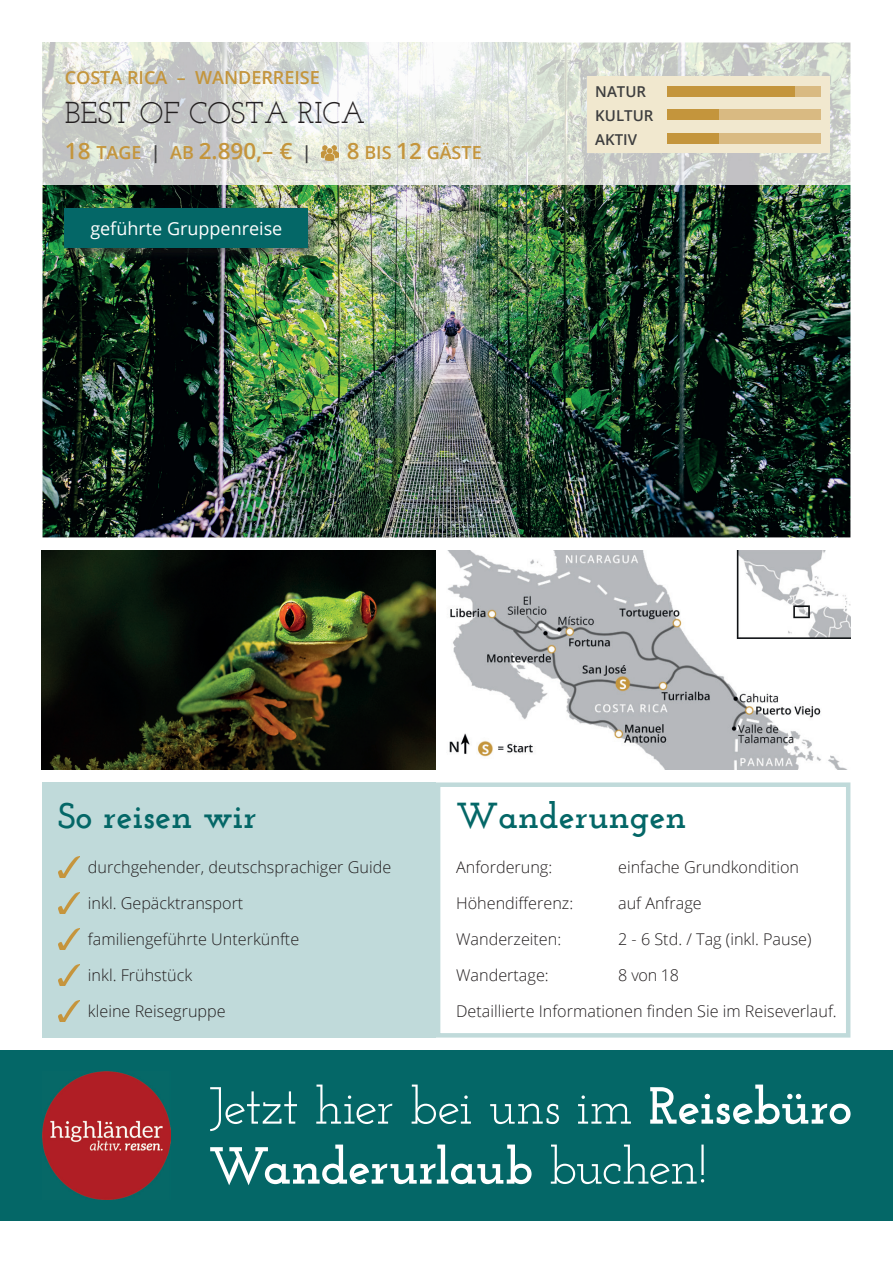
<style>
.page{position:relative;width:893px;height:1263px;background:#fff}
.page>*{position:absolute;margin:0;border:0;box-sizing:border-box;transform-origin:0 0}
.t1{font:52.2px/60px "Josefin Slab";letter-spacing:-.015em;color:#fff}
.t2{font:700 36px "Josefin Slab";color:#046767}
.t3{font:30px "Josefin Slab";color:#231f20}
.t4{font:600 22.5px "Open Sans";color:#c4953c}
.t5{font:600 18px "Open Sans";color:#c4953c}
.t6{font:18px "Open Sans";color:#fff}
.t7{font:300 16.2px "Open Sans";color:#231f20}
.t8{font:600 15px/24px "Open Sans";color:#3e3e3f}
.s1{font-size:18px}
.s2{font-size:18px;color:#3e3e3f}
.s3{font-size:22.5px}
.s4{font-weight:700}
</style>
<div class="page">
<img style="left:43px;top:185px;width:807px;height:352px">
<img style="left:43px;top:43px;width:592px;height:142px">
<img style="left:635px;top:43px;width:215px;height:47px">
<img style="left:797px;top:90px;width:53px;height:95px">
<img style="left:635px;top:153px;width:162px;height:32px">
<img style="left:321px;top:146px;width:17px;height:14px">
<div style="left:587px;top:77px;width:242px;height:76px;background:#f1e8cf"></div>
<div style="left:668px;top:133px;width:153px;height:11px;background:#d9ba82"></div>
<div style="left:668px;top:109px;width:153px;height:11px;background:#d9ba82"></div>
<div style="left:668px;top:86px;width:153px;height:10px;background:#d9ba82"></div>
<div style="left:668px;top:86px;width:127px;height:10px;background:#c4953c"></div>
<div style="left:668px;top:109px;width:51px;height:11px;background:#c4953c"></div>
<div style="left:668px;top:133px;width:51px;height:11px;background:#c4953c"></div>
<div style="left:0;top:1050px;width:893px;height:170px;background:#046767"></div>
<img style="left:43px;top:1071px;width:127px;height:128px">
<div style="left:43px;top:782px;width:393px;height:255px;background:#c0dada"></div>
<img style="left:58px;top:856px;width:22px;height:21px">
<img style="left:58px;top:892px;width:22px;height:21px">
<img style="left:58px;top:928px;width:22px;height:21px">
<img style="left:58px;top:964px;width:22px;height:21px">
<img style="left:58px;top:1000px;width:22px;height:21px">
<svg style="left:436px;top:782px;width:414px;height:255px"></svg>
<img style="left:447px;top:550px;width:403px;height:220px">
<img style="left:41px;top:550px;width:395px;height:220px">
<img style="left:59px;top:203px;width:264px;height:59px">
<div style="left:65px;top:208px;width:243px;height:40px;background:#046767"></div>
<p class="t5" style="left:65px;top:65px;width:257px">COSTA RICA – WANDERREISE</p>
<h3 class="t3" style="left:65px;top:95px;width:302px">BEST OF COSTA RICA</h3>
<h3 class="t4" style="left:65px;top:135px;width:248px">18 <span class="s1">TAGE</span> <span class="s2">|</span> <span class="s1">AB</span> 2.890,– € <span class="s2">|</span></h3>
<p class="t5" style="left:347px;top:140px;width:136px"><span class="s3">8</span> BIS <span class="s3">12</span> GÄSTE</p>
<p class="t6" style="left:90px;top:216px;width:194px">geführte Gruppenreise</p>
<p class="t8" style="left:595px;top:79px;width:60px">NATUR<br>KULTUR<br>AKTIV</p>
<h2 class="t2" style="left:58px;top:794px;width:200px">So reisen wir</h2>
<p class="t7" style="left:88px;top:856px;width:305px">durchgehender, deutschsprachiger Guide</p>
<p class="t7" style="left:88px;top:892px;width:157px">inkl. Gepäcktransport</p>
<p class="t7" style="left:88px;top:928px;width:213px">familiengeführte Unterkünfte</p>
<p class="t7" style="left:88px;top:964px;width:106px">inkl. Frühstück</p>
<p class="t7" style="left:88px;top:1000px;width:139px">kleine Reisegruppe</p>
<h2 class="t2" style="left:456px;top:794px;width:232px">Wanderungen</h2>
<p class="t7" style="left:456px;top:856px;width:98px">Anforderung:</p>
<p class="t7" style="left:618px;top:856px;width:183px">einfache Grundkondition</p>
<p class="t7" style="left:456px;top:892px;width:119px">Höhendifferenz:</p>
<p class="t7" style="left:618px;top:892px;width:85px">auf Anfrage</p>
<p class="t7" style="left:456px;top:928px;width:107px">Wanderzeiten:</p>
<p class="t7" style="left:618px;top:928px;width:195px">2 - 6 Std. / Tag (inkl. Pause)</p>
<p class="t7" style="left:456px;top:964px;width:94px">Wandertage:</p>
<p class="t7" style="left:618px;top:964px;width:62px">8 von 18</p>
<p class="t7" style="left:456px;top:1000px;width:382px">Detaillierte Informationen finden Sie im Reiseverlauf.</p>
<h1 class="t1" style="left:208px;top:1076px;width:645px">Jetzt hier bei uns im <span class="s4">Reisebüro<br>Wanderurlaub</span> buchen!</h1>
</div>
